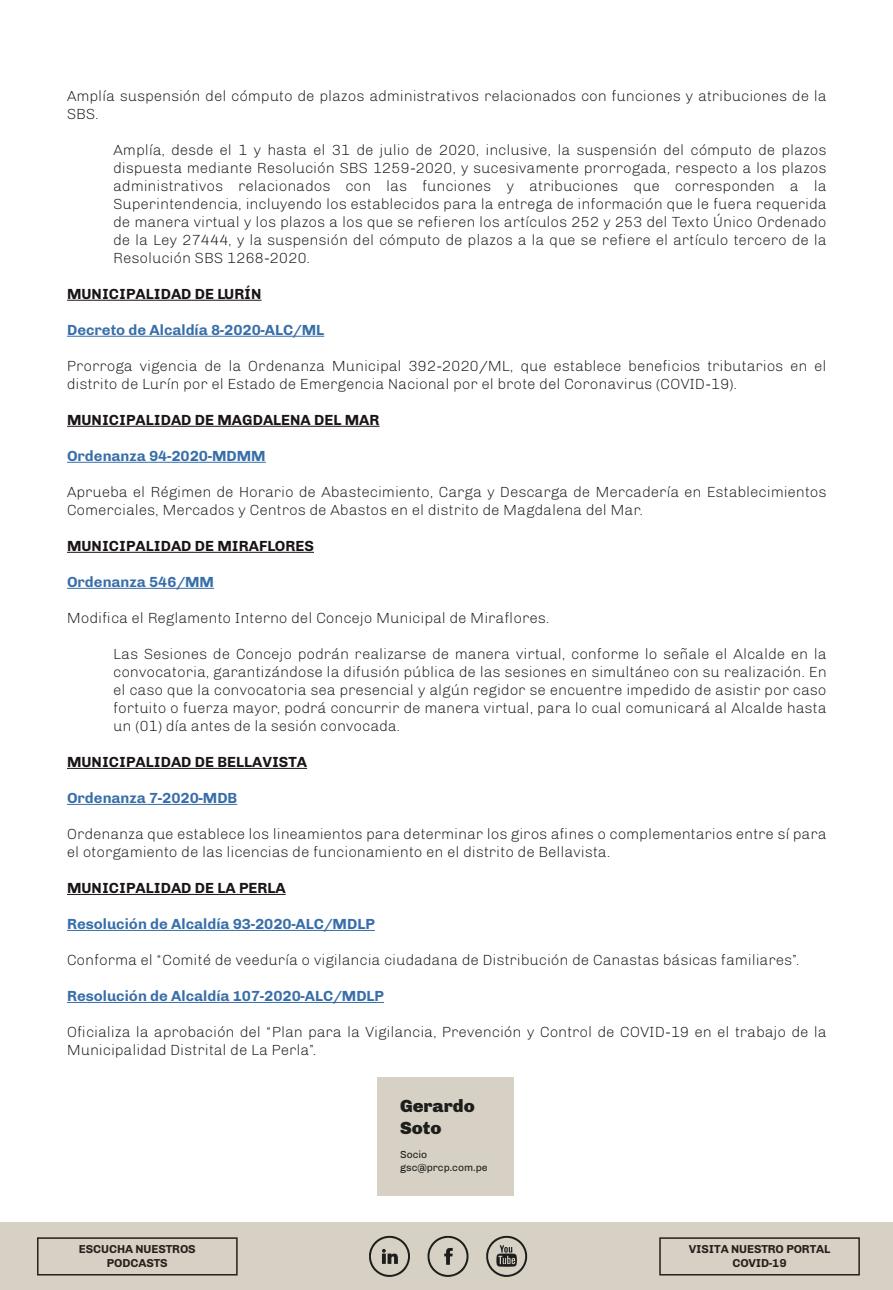
<style>
.page{position:relative;width:893px;height:1290px;background:#fff}
.page>*{position:absolute;margin:0;border:0;box-sizing:border-box;transform-origin:0 0}
.t1{font:900 18px/21.6px "Chivo";color:#1d1d1b}
.t2{font:300 15px/18px "Chivo";color:#1a1414}
.t3{font:700 15px "Chivo";color:#386ea9}
.t4{font:700 15px "Chivo";color:#1a1414}
.t5{font:700 11.85px/14.1px "Chivo";letter-spacing:-.01em;color:#2a1e1c;text-align:center}
.t6{font:10.5px/12.6px "Chivo";color:#1d1d1b}
</style>
<div class="page">
<svg style="left:67px;top:299px;width:447px;height:897px"></svg>
<hr style="left:67px;top:300px;width:195px;height:1px;background:#1a1414">
<hr style="left:67px;top:336px;width:257px;height:1px;background:#386ea9">
<hr style="left:67px;top:426px;width:313px;height:1px;background:#1a1414">
<hr style="left:67px;top:462px;width:199px;height:1px;background:#386ea9">
<hr style="left:67px;top:552px;width:247px;height:1px;background:#1a1414">
<hr style="left:67px;top:588px;width:147px;height:1px;background:#386ea9">
<hr style="left:67px;top:768px;width:240px;height:1px;background:#1a1414">
<hr style="left:67px;top:804px;width:170px;height:1px;background:#386ea9">
<hr style="left:67px;top:894px;width:219px;height:1px;background:#1a1414">
<hr style="left:67px;top:930px;width:308px;height:1px;background:#386ea9">
<hr style="left:67px;top:1002px;width:317px;height:1px;background:#386ea9">
<div style="left:0;top:1222px;width:893px;height:68px;background:#d6d1c4"></div>
<svg style="left:369px;top:1235px;width:41px;height:42px"></svg>
<svg style="left:427px;top:1235px;width:41px;height:42px"></svg>
<svg style="left:486px;top:1235px;width:41px;height:42px"></svg>
<div style="left:659px;top:1237px;width:201px;height:38px;border:2px solid #2a1e1c"></div>
<div style="left:37px;top:1237px;width:201px;height:38px;border:2px solid #2a1e1c"></div>
<p class="t2" style="left:67px;top:87px;width:761px">Amplía suspensión del cómputo de plazos administrativos relacionados con funciones y atribuciones de la<br>SBS.</p>
<p class="t2" style="left:114px;top:141px;width:715px;text-align:justify">Amplía, desde el 1 y hasta el 31 de julio de 2020, inclusive, la suspensión del cómputo de plazos dispuesta mediante Resolución SBS 1259-2020, y sucesivamente prorrogada, respecto a los plazos administrativos relacionados con las funciones y atribuciones que corresponden a la Superintendencia, incluyendo los establecidos para la entrega de información que le fuera requerida de manera virtual y los plazos a los que se refieren los artículos 252 y 253 del Texto Único Ordenado de la Ley 27444, y la suspensión del cómputo de plazos a la que se refiere el artículo tercero de la Resolución SBS 1268-2020.</p>
<p class="t4" style="left:67px;top:285px;width:196px">MUNICIPALIDAD DE LURÍN</p>
<p class="t3" style="left:67px;top:321px;width:259px">Decreto de Alcaldía 8-2020-ALC/ML</p>
<p class="t2" style="left:67px;top:357px;width:761px">Prorroga vigencia de la Ordenanza Municipal 392-2020/ML, que establece beneficios tributarios en el distrito de Lurín por el Estado de Emergencia Nacional por el brote del Coronavirus (COVID-19).</p>
<p class="t4" style="left:67px;top:411px;width:314px">MUNICIPALIDAD DE MAGDALENA DEL MAR</p>
<p class="t3" style="left:67px;top:447px;width:200px">Ordenanza 94-2020-MDMM</p>
<p class="t2" style="left:67px;top:483px;width:761px">Aprueba el Régimen de Horario de Abastecimiento, Carga y Descarga de Mercadería en Establecimientos<br>Comerciales, Mercados y Centros de Abastos en el distrito de Magdalena del Mar.</p>
<p class="t4" style="left:67px;top:537px;width:248px">MUNICIPALIDAD DE MIRAFLORES</p>
<p class="t3" style="left:67px;top:573px;width:149px">Ordenanza 546/MM</p>
<p class="t2" style="left:67px;top:609px;width:484px">Modifica el Reglamento Interno del Concejo Municipal de Miraflores.</p>
<p class="t2" style="left:114px;top:645px;width:715px;text-align:justify">Las Sesiones de Concejo podrán realizarse de manera virtual, conforme lo señale el Alcalde en la convocatoria, garantizándose la difusión pública de las sesiones en simultáneo con su realización. En el caso que la convocatoria sea presencial y algún regidor se encuentre impedido de asistir por caso fortuito o fuerza mayor, podrá concurrir de manera virtual, para lo cual comunicará al Alcalde hasta un (01) día antes de la sesión convocada.</p>
<p class="t4" style="left:67px;top:753px;width:242px">MUNICIPALIDAD DE BELLAVISTA</p>
<p class="t3" style="left:67px;top:789px;width:172px">Ordenanza 7-2020-MDB</p>
<p class="t2" style="left:67px;top:825px;width:761px">Ordenanza que establece los lineamientos para determinar los giros afines o complementarios entre sí para el otorgamiento de las licencias de funcionamiento en el distrito de Bellavista.</p>
<p class="t4" style="left:67px;top:879px;width:220px">MUNICIPALIDAD DE LA PERLA</p>
<p class="t3" style="left:67px;top:915px;width:309px">Resolución de Alcaldía 93-2020-ALC/MDLP</p>
<p class="t2" style="left:67px;top:951px;width:734px">Conforma el “Comité de veeduría o vigilancia ciudadana de Distribución de Canastas básicas familiares”.</p>
<p class="t3" style="left:67px;top:987px;width:318px">Resolución de Alcaldía 107-2020-ALC/MDLP</p>
<p class="t2" style="left:67px;top:1023px;width:761px">Oficializa la aprobación del “Plan para la Vigilancia, Prevención y Control de COVID-19 en el trabajo de la<br>Municipalidad Distrital de La Perla”.</p>
<p class="t5" style="left:79px;top:1241px;width:118px">ESCUCHA NUESTROS<br>PODCASTS</p>
<p class="t1" style="left:400px;top:1095px;width:76px">Gerardo<br>Soto</p>
<p class="t6" style="left:400px;top:1148px;width:89px">Socio gsc@prcp.com.pe</p>
<p class="t5" style="left:689px;top:1241px;width:143px">VISITA NUESTRO PORTAL<br>COVID-19</p>
</div>
